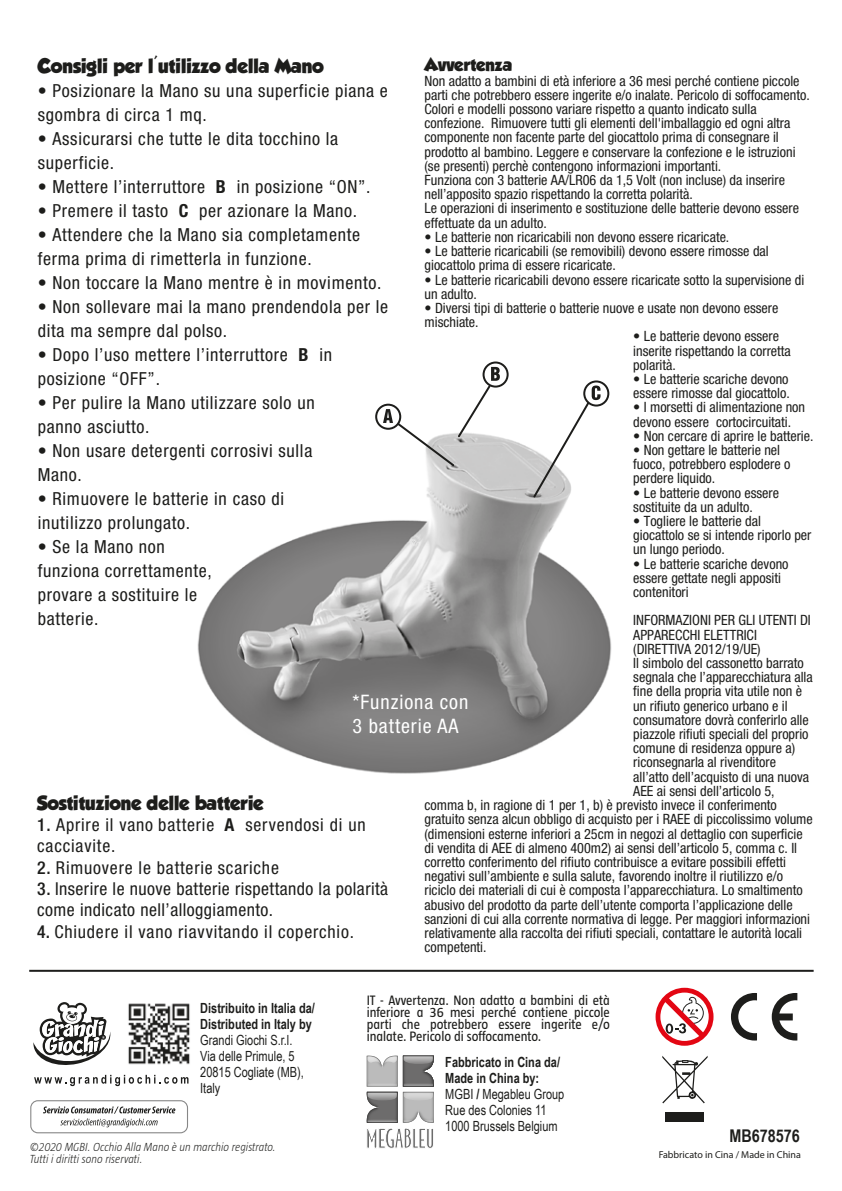
<style>
.page{position:relative;width:842px;height:1191px;background:#fff}
.page>*{position:absolute;margin:0;border:0;box-sizing:border-box;transform-origin:0 0}
.t1{font:condensed 20px/24px "Helvetica Neue";letter-spacing:.045em;color:#fff}
.t2{font:condensed 18px/24px "Helvetica Neue";letter-spacing:.04em;color:#1d1d1b}
.t3{font:18px "GROBOLD";color:#1d1d1b}
.t4{font:condensed 17.8px/21.4px "Helvetica Neue";letter-spacing:.045em;color:#1d1d1b}
.t5{font:condensed 17.8px/21.4px "Helvetica Neue";letter-spacing:.025em;color:#1d1d1b}
.t6{font:17.8px "GROBOLD";color:#1d1d1b}
.t7{font:700 17.6px "Arial Narrow";color:#1d1d1b}
.t8{font:16px "GROBOLD";color:#1d1d1b}
.t9{font:condensed 14.2px/14.2px "Helvetica Neue";color:#1d1d1b}
.t10{font:14px/16px "Arial Narrow";color:#1d1d1b;scale:.96 1}
.t11{font:14px/12px "Taz";color:#1d1d1b;text-align:justify}
.t12{font:700 14px/16px "Arial Narrow";color:#1d1d1b;scale:.96 1}
.t13{font:italic 300 12px/12px "Taz";color:#1d1d1b}
.t14{font:10px "Myriad Pro";color:#1d1d1b}
.s1{font-weight:700}
.s2{font-weight:500}
</style>
<div class="page">
<img style="left:197px;top:424px;width:415px;height:350px">
<svg style="left:376px;top:405px;width:24px;height:24px"></svg>
<div style="left:375px;top:404px;width:26px;height:26px;border:2px solid #1d1d1b;border-radius:50%"></div>
<svg style="left:584px;top:381px;width:24px;height:24px"></svg>
<div style="left:583px;top:380px;width:26px;height:26px;border:2px solid #1d1d1b;border-radius:50%"></div>
<svg style="left:532px;top:385px;width:68px;height:114px"></svg>
<svg style="left:483px;top:362px;width:25px;height:24px"></svg>
<div style="left:482px;top:361px;width:27px;height:26px;border:2px solid #1d1d1b;border-radius:50%"></div>
<svg style="left:383px;top:367px;width:117px;height:101px"></svg>
<svg style="left:30px;top:1100px;width:158px;height:33px"></svg>
<svg style="left:662px;top:1056px;width:46px;height:47px"></svg>
<div style="left:665px;top:1112px;width:39px;height:10px;background:#1d1d1b"></div>
<hr style="left:29px;top:969px;width:785px;height:2px;background:#1d1d1b">
<svg style="left:366px;top:1055px;width:68px;height:93px"></svg>
<img style="left:128px;top:1003px;width:62px;height:62px">
<svg style="left:34px;top:1074px;width:154px;height:12px"></svg>
<svg style="left:33px;top:1002px;width:78px;height:63px"></svg>
<svg style="left:731px;top:993px;width:26px;height:47px"></svg>
<svg style="left:772px;top:993px;width:25px;height:47px"></svg>
<svg style="left:655px;top:987px;width:58px;height:58px"></svg>
<p class="t3" style="left:38px;top:55px;width:287px">Consigli per l'utilizzo della Mano</p>
<p class="t2" style="left:38px;top:79px;width:352px">• Posizionare la Mano su una superficie piana e sgombra di circa 1 mq.</p>
<p class="t2" style="left:38px;top:127px;width:302px">• Assicurarsi che tutte le dita tocchino la superficie.</p>
<p class="t2" style="left:38px;top:175px;width:334px">• Mettere l’interruttore <span class="s1">B</span> in posizione “ON”.</p>
<p class="t2" style="left:38px;top:199px;width:321px">• Premere il tasto <span class="s1">C</span> per azionare la Mano.</p>
<p class="t2" style="left:38px;top:223px;width:324px">• Attendere che la Mano sia completamente ferma prima di rimetterla in funzione.</p>
<p class="t2" style="left:38px;top:271px;width:345px">• Non toccare la Mano mentre è in movimento.</p>
<p class="t2" style="left:38px;top:295px;width:352px">• Non sollevare mai la mano prendendola per le dita ma sempre dal polso.</p>
<p class="t2" style="left:38px;top:342px;width:296px">• Dopo l’uso mettere l’interruttore <span class="s1">B</span> in posizione “OFF”.</p>
<p class="t2" style="left:38px;top:390px;width:278px">• Per pulire la Mano utilizzare solo un panno asciutto.</p>
<p class="t2" style="left:38px;top:438px;width:276px">• Non usare detergenti corrosivi sulla<br>Mano.</p>
<p class="t2" style="left:38px;top:486px;width:248px">• Rimuovere le batterie in caso di inutilizzo prolungato.</p>
<p class="t2" style="left:38px;top:534px;width:176px">• Se la Mano non funziona correttamente, provare a sostituire le batterie.</p>
<p class="t8" style="left:424px;top:56px;width:89px">Avvertenza</p>
<p class="t9" style="left:424px;top:73px;width:387px">Non adatto a bambini di età inferiore a 36 mesi perché contiene piccole parti che potrebbero essere ingerite e/o inalate. Pericolo di soffocamento.<br>Colori e modelli possono variare rispetto a quanto indicato sulla confezione. Rimuovere tutti gli elementi dell'imballaggio ed ogni altra componente non facente parte del giocattolo prima di consegnare il prodotto al bambino. Leggere e conservare la confezione e le istruzioni (se presenti) perchè contengono informazioni importanti.<br>Funziona con 3 batterie AA/LR06 da 1,5 Volt (non incluse) da inserire nell’apposito spazio rispettando la corretta polarità.<br>Le operazioni di inserimento e sostituzione delle batterie devono essere effettuate da un adulto.</p>
<p class="t9" style="left:424px;top:230px;width:306px">• Le batterie non ricaricabili non devono essere ricaricate.</p>
<p class="t9" style="left:424px;top:244px;width:346px">• Le batterie ricaricabili (se removibili) devono essere rimosse dal giocattolo prima di essere ricaricate.</p>
<p class="t9" style="left:424px;top:272px;width:381px">• Le batterie ricaricabili devono essere ricaricate sotto la supervisione di un adulto.</p>
<p class="t9" style="left:424px;top:301px;width:355px">• Diversi tipi di batterie o batterie nuove e usate non devono essere mischiate.</p>
<p class="t9" style="left:633px;top:329px;width:159px">• Le batterie devono essere inserite rispettando la corretta polarità.</p>
<p class="t9" style="left:633px;top:372px;width:158px">• Le batterie scariche devono essere rimosse dal giocattolo.</p>
<p class="t9" style="left:633px;top:400px;width:173px">• I morsetti di alimentazione non devono essere cortocircuitati.</p>
<p class="t9" style="left:633px;top:428px;width:182px">• Non cercare di aprire le batterie.</p>
<p class="t9" style="left:633px;top:443px;width:159px">• Non gettare le batterie nel fuoco, potrebbero esplodere o perdere liquido.</p>
<p class="t9" style="left:633px;top:485px;width:147px">• Le batterie devono essere sostituite da un adulto.</p>
<p class="t9" style="left:633px;top:514px;width:180px">• Togliere le batterie dal giocattolo se si intende riporlo per un lungo periodo.</p>
<p class="t9" style="left:633px;top:556px;width:157px">• Le batterie scariche devono essere gettate negli appositi contenitori</p>
<p class="t9" style="left:633px;top:613px;width:179px">INFORMAZIONI PER GLI UTENTI DI</p>
<p class="t9" style="left:633px;top:627px;width:125px">APPARECCHI ELETTRICI</p>
<p class="t9" style="left:633px;top:641px;width:129px">(DIRETTIVA 2012/19/UE)</p>
<p class="t9" style="left:633px;top:656px;width:172px">Il simbolo del cassonetto barrato</p>
<p class="t9" style="left:633px;top:670px;width:181px">segnala che l’apparecchiatura alla</p>
<p class="t9" style="left:633px;top:684px;width:170px">fine della propria vita utile non è</p>
<p class="t9" style="left:633px;top:698px;width:156px">un rifiuto generico urbano e il</p>
<p class="t9" style="left:633px;top:712px;width:177px">consumatore dovrà conferirlo alle</p>
<p class="t9" style="left:633px;top:727px;width:177px">piazzole rifiuti speciali del proprio</p>
<p class="t9" style="left:633px;top:741px;width:163px">comune di residenza oppure a)</p>
<p class="t9" style="left:633px;top:755px;width:144px">riconsegnarla al rivenditore</p>
<p class="t9" style="left:633px;top:769px;width:177px">all’atto dell’acquisto di una nuova</p>
<p class="t9" style="left:633px;top:783px;width:143px">AEE ai sensi dell’articolo 5,</p>
<p class="t9" style="left:424px;top:798px;width:354px">comma b, in ragione di 1 per 1, b) è previsto invece il conferimento</p>
<p class="t9" style="left:424px;top:812px;width:390px">gratuito senza alcun obbligo di acquisto per i RAEE di piccolissimo volume</p>
<p class="t9" style="left:424px;top:826px;width:380px">(dimensioni esterne inferiori a 25cm in negozi al dettaglio con superficie</p>
<p class="t9" style="left:424px;top:840px;width:374px">di vendita di AEE di almeno 400m2) ai sensi dell’articolo 5, comma c. Il</p>
<p class="t9" style="left:424px;top:854px;width:363px">corretto conferimento del rifiuto contribuisce a evitare possibili effetti</p>
<p class="t9" style="left:424px;top:869px;width:360px">negativi sull’ambiente e sulla salute, favorendo inoltre il riutilizzo e/o</p>
<p class="t9" style="left:424px;top:883px;width:380px">riciclo dei materiali di cui è composta l’apparecchiatura. Lo smaltimento</p>
<p class="t9" style="left:424px;top:897px;width:370px">abusivo del prodotto da parte dell’utente comporta l’applicazione delle</p>
<p class="t9" style="left:424px;top:911px;width:387px">sanzioni di cui alla corrente normativa di legge. Per maggiori informazioni</p>
<p class="t9" style="left:424px;top:925px;width:379px">relativamente alla raccolta dei rifiuti speciali, contattare le autorità locali</p>
<p class="t9" style="left:424px;top:940px;width:64px">competenti.</p>
<h1 class="t1" style="left:353px;top:690px;width:117px">*Funziona con<br>3 batterie AA</h1>
<p class="t6" style="left:37px;top:792px;width:228px">Sostituzione delle batterie</p>
<p class="t4" style="left:37px;top:814px;width:330px"><span class="s2">1.</span> Aprire il vano batterie <span class="s1">A</span> servendosi di un cacciavite.</p>
<p class="t4" style="left:37px;top:856px;width:243px"><span class="s2">2.</span> Rimuovere le batterie scariche</p>
<p class="t5" style="left:37px;top:878px;width:352px"><span class="s2">3.</span> Inserire le nuove batterie rispettando la polarità come indicato nell’alloggiamento.</p>
<p class="t4" style="left:37px;top:920px;width:318px"><span class="s2">4.</span> Chiudere il vano riavvitando il coperchio.</p>
<p class="t12" style="left:200px;top:999px;width:121px">Distribuito in Italia da/<br>Distributed in Italy by</p>
<p class="t10" style="left:200px;top:1031px;width:110px">Grandi Giochi S.r.l.<br>Via delle Primule, 5<br>20815 Cogliate (MB),<br>Italy</p>
<p class="t13" style="left:30px;top:1141px;width:247px">©2020 MGBI. Occhio Alla Mano è un marchio registrato.<br>Tutti i diritti sono riservati.</p>
<p class="t11" style="left:367px;top:994px;width:245px">IT - Avvertenza. Non adatto a bambini di età inferiore a 36 mesi perché contiene piccole parti che potrebbero essere ingerite e/o inalate. Pericolo di soffocamento.</p>
<p class="t10" style="left:445px;top:1054px;width:125px"><span class="s1">Fabbricato in Cina da/<br>Made in China by:<br></span>MGBI <span class="s1">/</span> Megableu Group<br>Rue des Colonies 11<br>1000 Brussels Belgium</p>
<p class="t7" style="left:729px;top:1122px;width:72px">MB678576</p>
<p class="t14" style="left:659px;top:1148px;width:144px">Fabbricato in Cina / Made in China</p>
</div>
